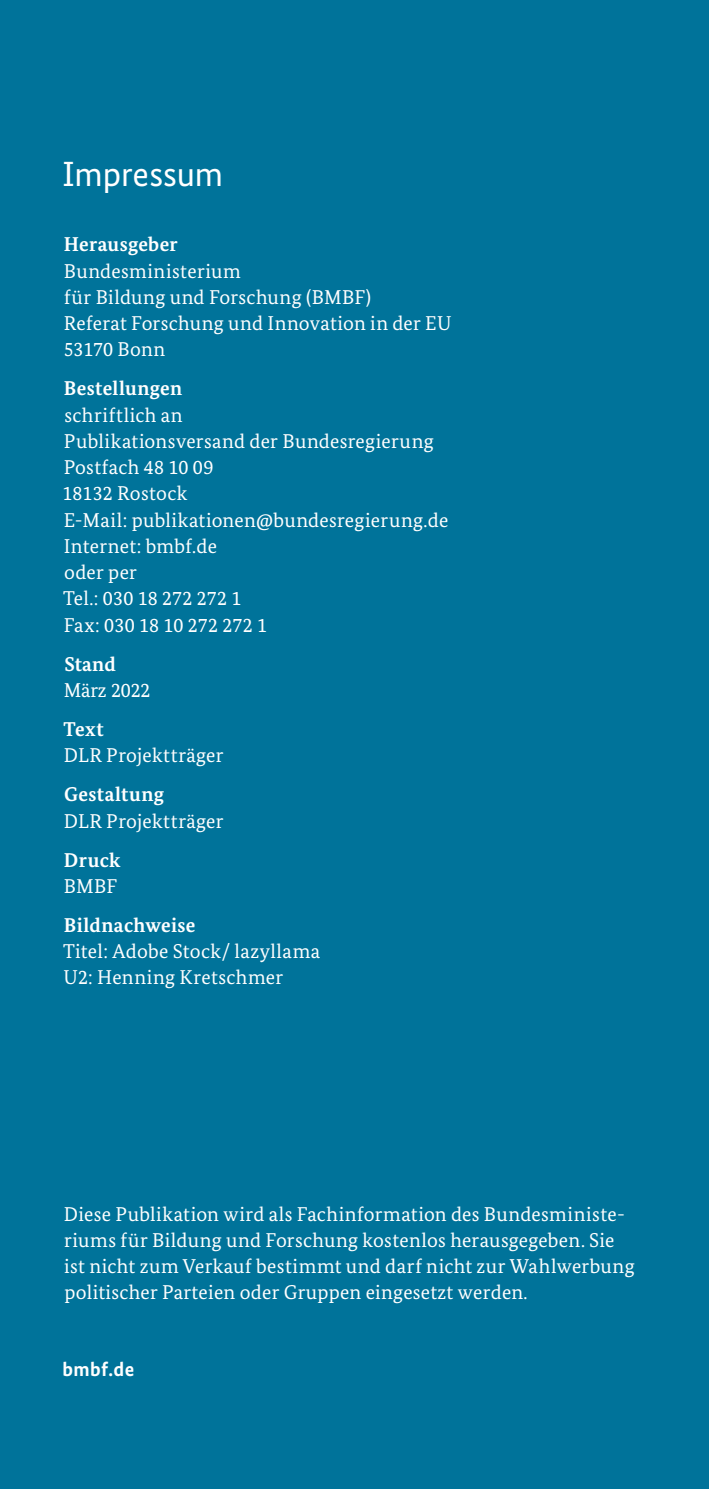
<style>
.page{position:relative;width:709px;height:1489px;background:#fff}
.page>*{position:absolute;margin:0;border:0;box-sizing:border-box;transform-origin:0 0}
.t1{font:35px "Bundes Sans";letter-spacing:-.005em;color:#fff}
.t2{font:20px/26.2px "Bundes Serif";letter-spacing:.015em;color:#fff}
.t3{font:700 20px "Bundes Serif";letter-spacing:.015em;color:#fff}
.t4{font:20px "Bundes Serif";letter-spacing:-.01em;color:#fff}
.t5{font:700 20px "Bundes Sans";letter-spacing:.015em;color:#fff}
</style>
<div class="page">
<div style="left:0;top:0;width:709px;height:1488px;background:#00739a"></div>
<h1 class="t1" style="left:63px;top:153px;width:162px">Impressum</h1>
<p class="t3" style="left:64px;top:232px;width:115px">Herausgeber</p>
<p class="t2" style="left:64px;top:257px;width:389px">Bundesministerium<br>für Bildung und Forschung (BMBF)<br>Referat Forschung und Innovation in der EU<br>53170 Bonn</p>
<p class="t3" style="left:64px;top:376px;width:120px">Bestellungen</p>
<p class="t2" style="left:62px;top:401px;width:387px">schriftlich an<br>Publikationsversand der Bundesregierung<br>Postfach 48 10 09<br>18132 Rostock<br>E-Mail: publikationen@bundesregierung.de<br>Internet: bmbf.de<br>oder per<br>Tel.: 030 18 272 272 1<br>Fax: 030 18 10 272 272 1</p>
<p class="t3" style="left:64px;top:651px;width:53px">Stand</p>
<p class="t4" style="left:64px;top:678px;width:88px">März 2022</p>
<p class="t3" style="left:63px;top:717px;width:42px">Text</p>
<p class="t2" style="left:64px;top:742px;width:161px">DLR Projektträger</p>
<p class="t3" style="left:64px;top:782px;width:102px">Gestaltung</p>
<p class="t2" style="left:64px;top:807px;width:161px">DLR Projektträger</p>
<p class="t3" style="left:64px;top:847px;width:58px">Druck</p>
<p class="t2" style="left:64px;top:872px;width:55px">BMBF</p>
<p class="t3" style="left:64px;top:912px;width:133px">Bildnachweise</p>
<p class="t2" style="left:63px;top:937px;width:259px">Titel: Adobe Stock/ lazyllama<br>U2: Henning Kretschmer</p>
<p class="t2" style="left:64px;top:1200px;width:572px">Diese Publikation wird als Fachinformation des Bundesministe&shy;riums für Bildung und Forschung kostenlos herausgegeben. Sie ist nicht zum Verkauf bestimmt und darf nicht zur Wahlwerbung politischer Parteien oder Gruppen eingesetzt werden.</p>
<p class="t5" style="left:62px;top:1356px;width:73px">bmbf.de</p>
</div>
